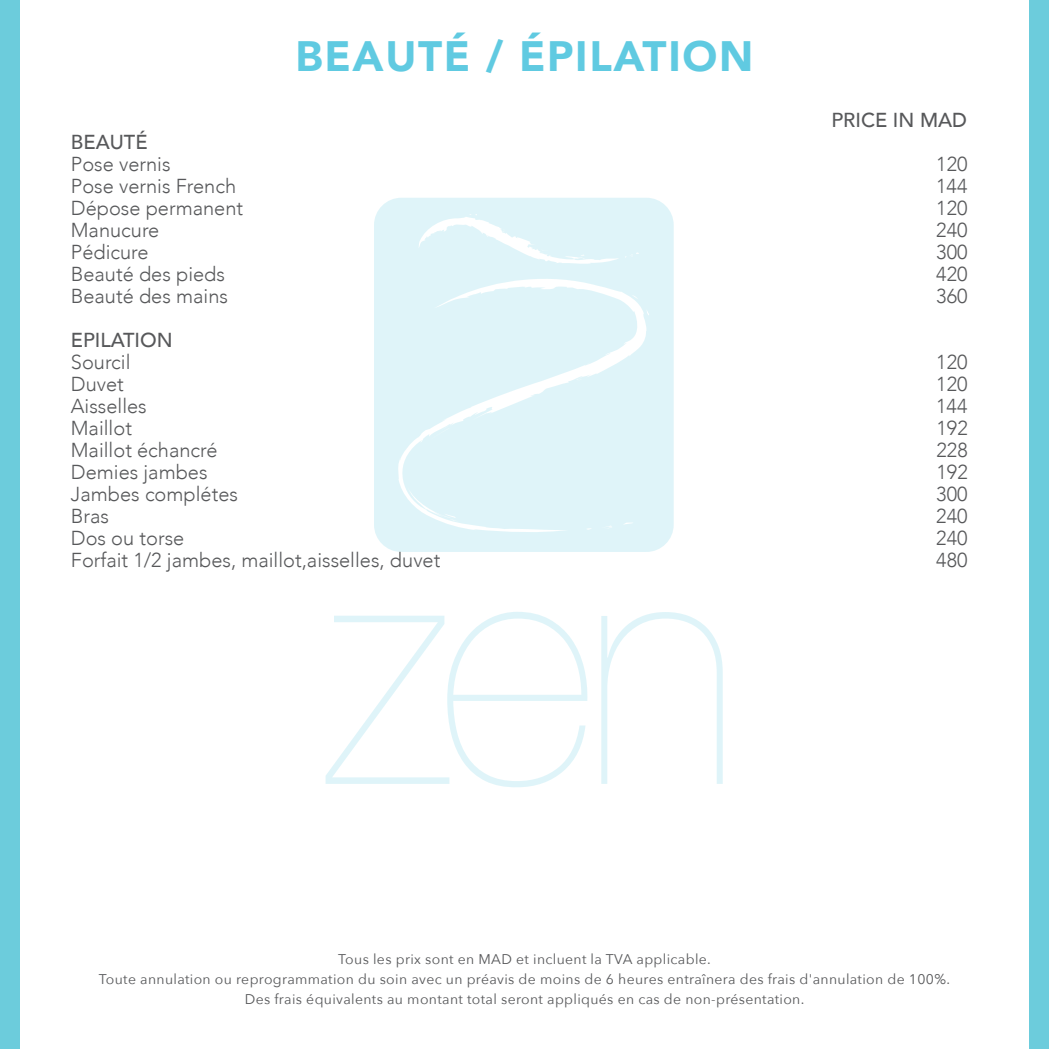
<style>
.page{position:relative;width:1049px;height:1049px;background:#fff}
.page>*{position:absolute;margin:0;border:0;box-sizing:border-box;transform-origin:0 0}
.t1{font:900 42.4px "Avenir";letter-spacing:.04em;color:#60cae1}
.t2{font:300 20.2px "Avenir";color:#57585a}
.t3{font:500 20.2px "Avenir";color:#57585a}
.t4{font:14px/20px "Avenir Next";letter-spacing:.025em;color:#57585a;text-align:center}
</style>
<div class="page">
<svg style="left:374px;top:198px;width:300px;height:354px;background:#e1f4f9"></svg>
<svg style="left:601px;top:612px;width:122px;height:172px"></svg>
<svg style="left:326px;top:612px;width:262px;height:175px"></svg>
<div style="left:0;top:0;width:19px;height:1049px;background:#6cccdc"></div>
<div style="left:1030px;top:0;width:19px;height:1049px;background:#6cccdc"></div>
<h1 class="t1" style="left:295px;top:20px;width:459px">BEAUTÉ / ÉPILATION</h1>
<p class="t3" style="left:831px;top:102px;width:137px">PRICE IN MAD</p>
<p class="t3" style="left:71px;top:124px;width:78px">BEAUTÉ</p>
<p class="t2" style="left:71px;top:152px;width:101px">Pose vernis</p>
<p class="t2" style="left:936px;top:152px;width:33px">120</p>
<p class="t2" style="left:71px;top:174px;width:167px">Pose vernis French</p>
<p class="t2" style="left:936px;top:174px;width:33px">144</p>
<p class="t2" style="left:71px;top:196px;width:174px">Dépose permanent</p>
<p class="t2" style="left:936px;top:196px;width:33px">120</p>
<p class="t2" style="left:71px;top:218px;width:90px">Manucure</p>
<p class="t2" style="left:936px;top:218px;width:33px">240</p>
<p class="t2" style="left:71px;top:240px;width:79px">Pédicure</p>
<p class="t2" style="left:936px;top:240px;width:33px">300</p>
<p class="t2" style="left:71px;top:262px;width:156px">Beauté des pieds</p>
<p class="t2" style="left:936px;top:262px;width:33px">420</p>
<p class="t2" style="left:71px;top:284px;width:159px">Beauté des mains</p>
<p class="t2" style="left:936px;top:284px;width:33px">360</p>
<p class="t3" style="left:71px;top:322px;width:103px">EPILATION</p>
<p class="t2" style="left:71px;top:350px;width:61px">Sourcil</p>
<p class="t2" style="left:936px;top:350px;width:33px">120</p>
<p class="t2" style="left:71px;top:372px;width:54px">Duvet</p>
<p class="t2" style="left:936px;top:372px;width:33px">120</p>
<p class="t2" style="left:71px;top:394px;width:77px">Aisselles</p>
<p class="t2" style="left:936px;top:394px;width:33px">144</p>
<p class="t2" style="left:71px;top:416px;width:63px">Maillot</p>
<p class="t2" style="left:936px;top:416px;width:33px">192</p>
<p class="t2" style="left:71px;top:438px;width:148px">Maillot échancré</p>
<p class="t2" style="left:936px;top:438px;width:33px">228</p>
<p class="t2" style="left:71px;top:460px;width:138px">Demies jambes</p>
<p class="t2" style="left:936px;top:460px;width:33px">192</p>
<p class="t2" style="left:71px;top:482px;width:169px">Jambes complétes</p>
<p class="t2" style="left:936px;top:482px;width:33px">300</p>
<p class="t2" style="left:71px;top:504px;width:40px">Bras</p>
<p class="t2" style="left:936px;top:504px;width:33px">240</p>
<p class="t2" style="left:71px;top:526px;width:115px">Dos ou torse</p>
<p class="t2" style="left:936px;top:526px;width:33px">240</p>
<p class="t2" style="left:71px;top:548px;width:371px">Forfait 1/2 jambes, maillot,aisselles, duvet</p>
<p class="t2" style="left:936px;top:548px;width:33px">480</p>
<p class="t4" style="left:99px;top:948px;width:852px">Tous les prix sont en MAD et incluent la TVA applicable.<br>Toute annulation ou reprogrammation du soin avec un préavis de moins de 6 heures entraînera des frais d'annulation de 100%.<br>Des frais équivalents au montant total seront appliqués en cas de non-présentation.</p>
</div>
